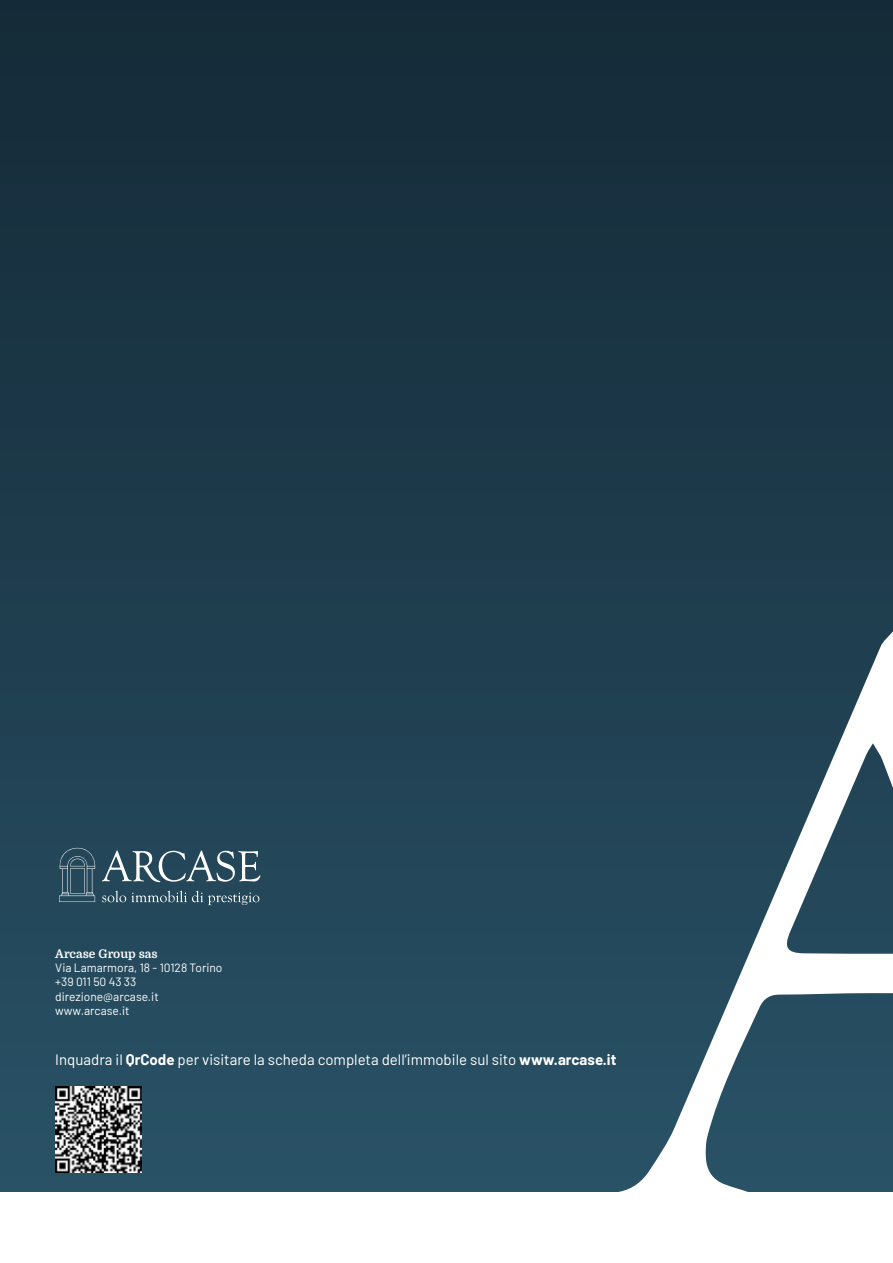
<style>
.page{position:relative;width:893px;height:1263px;background:#fff}
.page>*{position:absolute;margin:0;border:0;box-sizing:border-box;transform-origin:0 0}
.t1{font:15px "Barlow";color:#fff}
.t2{font:12px/14.4px "Barlow";color:#fff}
.t3{font:700 12px "Domine";color:#fff}
.s1{font-weight:700}
</style>
<div class="page">
<div style="left:0;top:0;width:893px;height:1263px;background:linear-gradient(to bottom,#132936,#2c556a)"></div>
<svg style="left:609px;top:631px;width:284px;height:562px;fill:#25495c"></svg>
<div style="left:0;top:1193px;width:893px;height:70px;background:#fff"></div>
<svg style="left:102px;top:850px;width:158px;height:32px"></svg>
<svg style="left:102px;top:891px;width:157px;height:14px;background:#466473"></svg>
<svg style="left:59px;top:847px;width:36px;height:55px;background:#3c5b6b"></svg>
<img style="left:55px;top:1086px;width:86px;height:87px">
<p class="t3" style="left:55px;top:947px;width:104px">Arcase Group sas</p>
<p class="t2" style="left:55px;top:959px;width:169px">Via Lamarmora, 18 - 10128 Torino +39 011 50 43 33 direzione@arcase.it www.arcase.it</p>
<p class="t1" style="left:55px;top:1048px;width:563px">Inquadra il <span class="s1">QrCode</span> per visitare la scheda completa dell’immobile sul sito <span class="s1">www.arcase.it</span></p>
</div>
